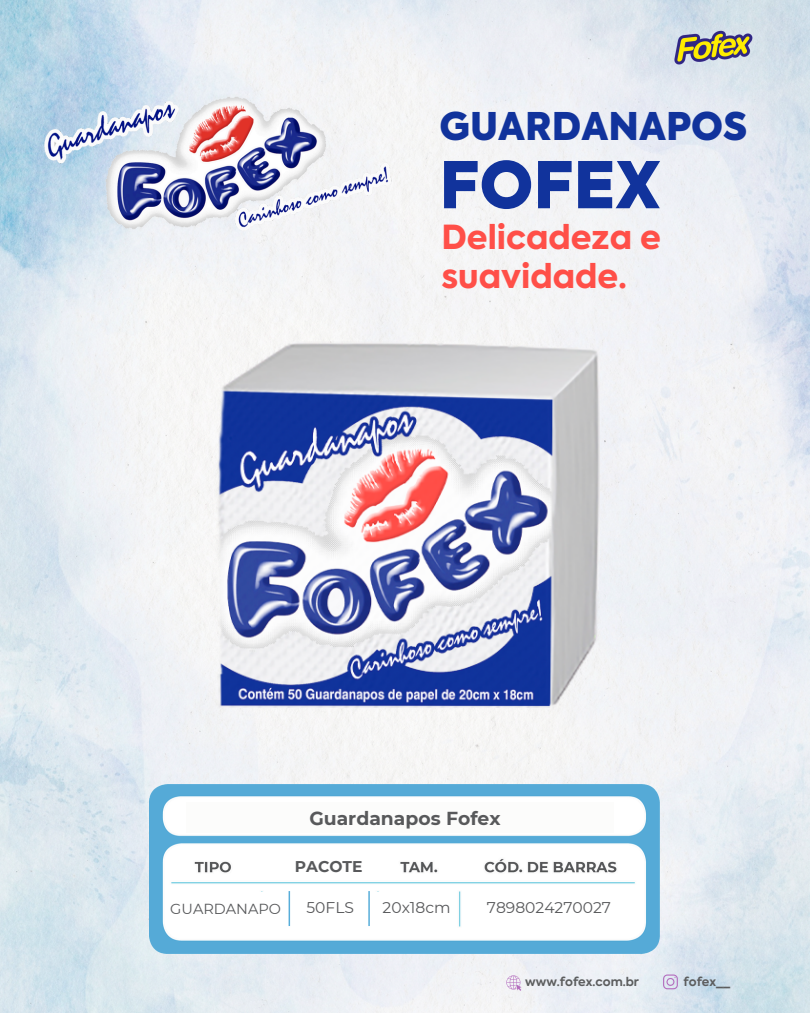
<style>
.page{position:relative;width:810px;height:1013px;background:#fff}
.page>*{position:absolute;margin:0;border:0;box-sizing:border-box;transform-origin:0 0}
.t1{font:900 63.9px "Axiforma";color:#11339c}
.t2{font:900 37.9px "Axiforma";color:#11339c}
.t3{font:800 32.9px/39px "Axiforma";color:#ff4f48}
.t4{font:700 18.8px "Montserrat";color:#58595b}
.t5{font:15.5px "Montserrat";color:#58595b}
.t6{font:700 15.5px "Montserrat";color:#58595b}
.t7{font:14.5px "Montserrat";color:#58595b}
.t8{font:700 12.1px "Axiforma";color:#5c5d5e}
</style>
<div class="page">
<img style="left:0;top:0;width:810px;height:1012px">
<img style="left:672px;top:27px;width:84px;height:41px">
<svg style="left:506px;top:975px;width:15px;height:15px"></svg>
<svg style="left:663px;top:974px;width:15px;height:15px"></svg>
<img style="left:150px;top:784px;width:510px;height:169px">
<div style="left:186px;top:802px;width:427px;height:30px;background:#fcfcfb"></div>
<img style="left:210px;top:341px;width:390px;height:366px">
<img style="left:28px;top:81px;width:379px;height:166px">
<div style="left:182px;top:892px;width:201px;height:36px;background:#fff"></div>
<div style="left:387px;top:890px;width:68px;height:37px;background:#fff"></div>
<div style="left:474px;top:890px;width:155px;height:37px;background:#fff"></div>
<hr style="left:289px;top:891px;width:1px;height:35px;background:#57add9">
<hr style="left:368px;top:891px;width:2px;height:35px;background:#57add9">
<div style="left:289px;top:847px;width:85px;height:29px;background:#fff"></div>
<p class="t2" style="left:439px;top:111px;width:310px">GUARDANAPOS</p>
<p class="t1" style="left:439px;top:159px;width:223px">FOFEX</p>
<h3 class="t3" style="left:441px;top:220px;width:221px">Delicadeza e suavidade.</h3>
<h5 class="t4" style="left:309px;top:806px;width:193px">Guardanapos Fofex</h5>
<p class="t6" style="left:295px;top:856px;width:69px">PACOTE</p>
<h5 class="t7" style="left:170px;top:899px;width:112px">GUARDANAPO</h5>
<h6 class="t5" style="left:383px;top:898px;width:70px">20x18cm</h6>
<h6 class="t5" style="left:487px;top:898px;width:126px">7898024270027</h6>
<h4 class="t5" style="left:306px;top:898px;width:49px">50FLS</h4>
<p class="t8" style="left:525px;top:976px;width:115px">www.fofex.com.br</p>
<p class="t8" style="left:684px;top:976px;width:48px">fofex__</p>
</div>
